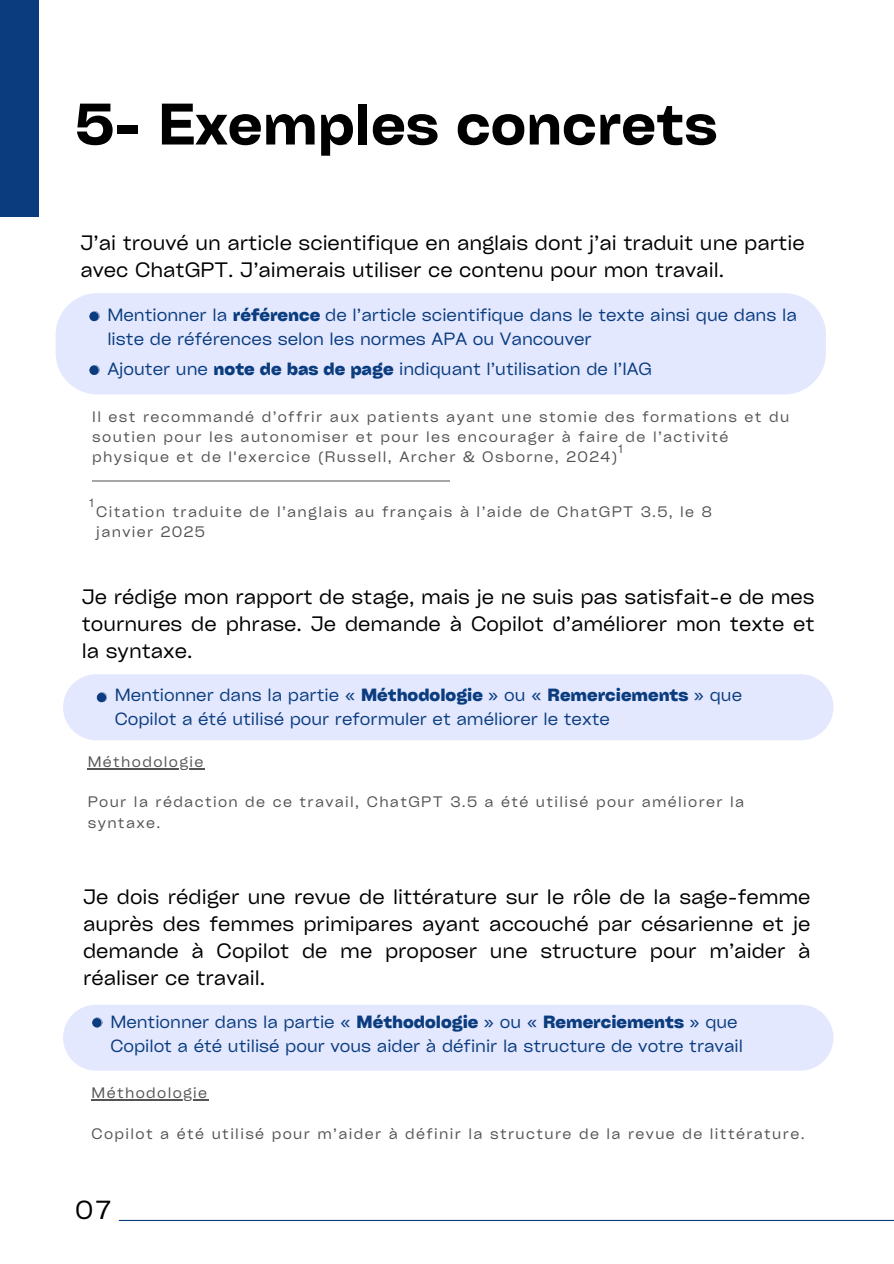
<style>
.page{position:relative;width:894px;height:1264px;background:#fff}
.page>*{position:absolute;margin:0;border:0;box-sizing:border-box;transform-origin:0 0}
.t1{font:55.95px "Cy Grotesk Key Demi";color:#000}
.t2{font:25.05px "Cy Grotesk Key";color:#000}
.t3{font:19.95px/27px "Cy Grotesk Key";color:#000;text-align:justify}
.t4{font:16.95px/23.7px "Cy Grotesk Key";color:#0a3c7e}
.t5{font:14.55px/20.2px "Cy Grotesk Key";letter-spacing:.095em;color:#545454}
.t6{font:11.55px "Cy Grotesk Key";color:#545454}
.s1{font-weight:700}
</style>
<div class="page">
<hr style="left:119px;top:1219px;width:774px;height:1px;background:#0a3c7e">
<div style="left:0;top:0;width:38px;height:216px;background:#0a3c7e"></div>
<div style="left:56px;top:293px;width:769px;height:101px;background:#e3e8ff"></div>
<hr style="left:92px;top:480px;width:357px;height:2px;background:#a6a6a6">
<svg style="left:90px;top:311px;width:9px;height:10px"></svg>
<svg style="left:90px;top:365px;width:9px;height:10px"></svg>
<div style="left:63px;top:674px;width:770px;height:66px;background:#e3e8ff;border-radius:33px"></div>
<svg style="left:97px;top:692px;width:10px;height:10px"></svg>
<hr style="left:88px;top:768px;width:117px;height:1px;background:#545454">
<div style="left:63px;top:1004px;width:770px;height:66px;background:#e3e8ff;border-radius:33px"></div>
<svg style="left:93px;top:1017px;width:9px;height:10px"></svg>
<hr style="left:92px;top:1099px;width:116px;height:1px;background:#545454">
<p class="t1" style="left:75px;top:88px;width:644px">5- Exemples concrets</p>
<h3 class="t3" style="left:80px;top:228px;width:725px">J’ai trouvé un article scientifique en anglais dont j’ai traduit une partie avec ChatGPT. J’aimerais utiliser ce contenu pour mon travail.</h3>
<p class="t4" style="left:107px;top:303px;width:691px">Mentionner la <span class="s1">référence</span> de l’article scientifique dans le texte ainsi que dans la liste de références selon les normes APA ou Vancouver</p>
<p class="t4" style="left:107px;top:357px;width:546px">Ajouter une <span class="s1">note de bas de page</span> indiquant l’utilisation de l’IAG</p>
<p class="t5" style="left:92px;top:405px;width:698px">Il est recommandé d’offrir aux patients ayant une stomie des formations et du soutien pour les autonomiser et pour les encourager à faire de l’activité physique et de l'exercice (Russell, Archer &amp; Osborne, 2024)</p>
<p class="t6" style="left:618px;top:442px;width:6px">1</p>
<p class="t6" style="left:89px;top:496px;width:6px">1</p>
<p class="t5" style="left:96px;top:501px;width:616px">Citation traduite de l’anglais au français à l’aide de ChatGPT 3.5, le 8 janvier 2025</p>
<p class="t3" style="left:82px;top:582px;width:734px">Je rédige mon rapport de stage, mais je ne suis pas satisfait-e de mes tournures de phrase. Je demande à Copilot d’améliorer mon texte et la syntaxe.</p>
<p class="t4" style="left:115px;top:682px;width:628px">Mentionner dans la partie « <span class="s1">Méthodologie</span> » ou « <span class="s1">Remerciements</span> » que<br>Copilot a été utilisé pour reformuler et améliorer le texte</p>
<h2 class="t5" style="left:88px;top:751px;width:117px">Méthodologie</h2>
<p class="t5" style="left:88px;top:791px;width:657px">Pour la rédaction de ce travail, ChatGPT 3.5 a été utilisé pour améliorer la syntaxe.</p>
<p class="t3" style="left:83px;top:882px;width:729px">Je dois rédiger une revue de littérature sur le rôle de la sage-femme auprès des femmes primipares ayant accouché par césarienne et je demande à Copilot de me proposer une structure pour m’aider à réaliser ce travail.</p>
<p class="t4" style="left:110px;top:1009px;width:634px">Mentionner dans la partie « <span class="s1">Méthodologie</span> » ou « <span class="s1">Remerciements</span> » que<br>Copilot a été utilisé pour vous aider à définir la structure de votre travail</p>
<p class="t5" style="left:92px;top:1082px;width:117px">Méthodologie</p>
<h2 class="t5" style="left:92px;top:1122px;width:714px">Copilot a été utilisé pour m’aider à définir la structure de la revue de littérature.</h2>
<h3 class="t2" style="left:75px;top:1193px;width:37px">07</h3>
</div>
